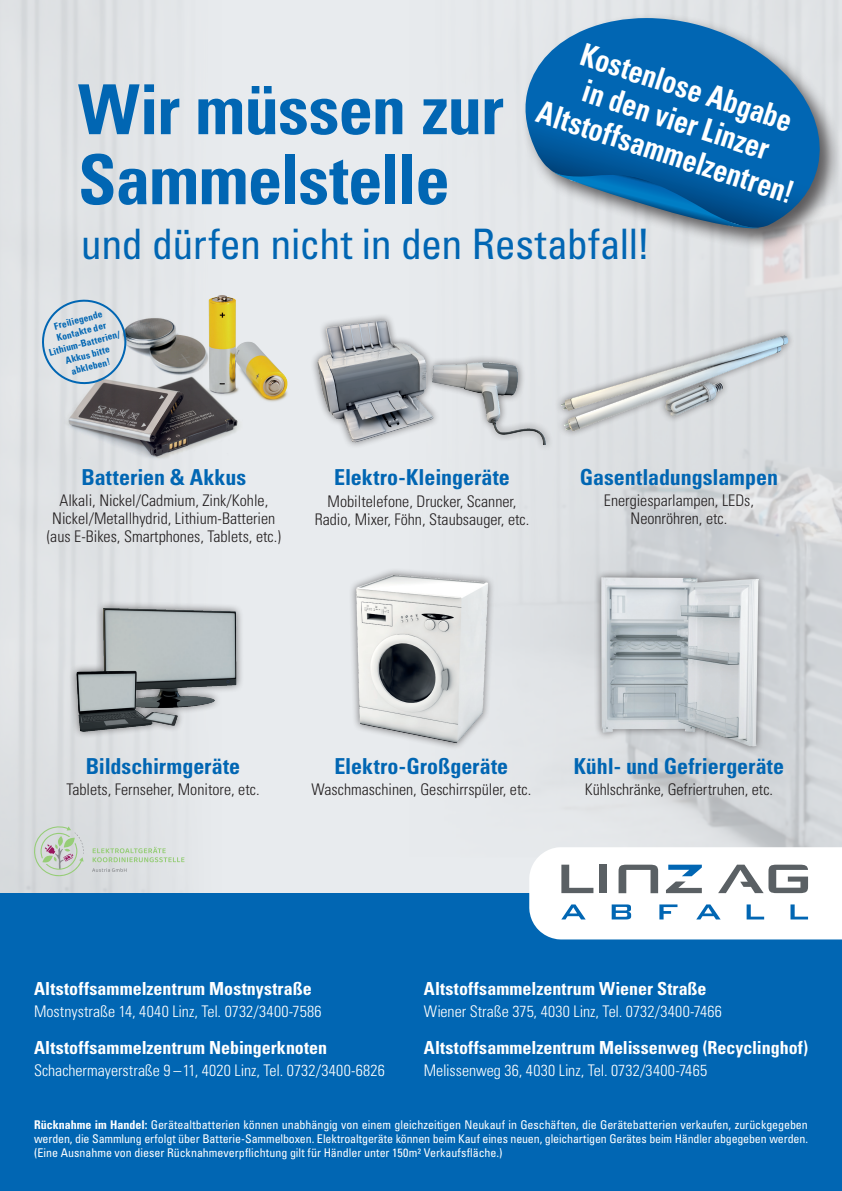
<style>
.page{position:relative;width:842px;height:1191px;background:#fff}
.page>*{position:absolute;margin:0;border:0;box-sizing:border-box;transform-origin:0 0}
.t1{font:700 condensed 69px "Univers LT Std";letter-spacing:-.01em;color:#0166b3}
.t2{font:condensed 42px "Univers LT Std";letter-spacing:-.01em;color:#0166b3}
.t3{font:700 condensed 31.4px "Univers LT Pro";color:#fff;scale:.9 1}
.t4{font:700 condensed 22px "Univers LT Pro";letter-spacing:-.005em;color:#0166b3}
.t5{font:700 condensed 18px "Univers LT Std";letter-spacing:.005em;color:#fff}
.t6{font:300 condensed 16px/18px "Univers LT Std";color:#231f20;text-align:center}
.t7{font:300 condensed 16px "Univers LT Std";color:#fff}
.t8{font:condensed 12px/14px "Univers LT Std";letter-spacing:-.005em;color:#fff;text-align:justify}
.t9{font:700 condensed 9.5px "Univers LT Std";color:#0166b3}
.s1{font-weight:700}
</style>
<div class="page">
<div style="left:0;top:0;width:842px;height:1101px;background:#e8ebee"></div>
<img style="left:504px;top:0;width:338px;height:846px">
<div style="left:310px;top:313px;width:243px;height:139px;background:#e6e9eb"></div>
<img style="left:313px;top:296px;width:237px;height:149px">
<img style="left:351px;top:570px;width:146px;height:178px">
<img style="left:554px;top:314px;width:237px;height:133px">
<img style="left:54px;top:592px;width:189px;height:156px">
<div style="left:593px;top:569px;width:173px;height:185px;background:#231f20;opacity:.6"></div>
<img style="left:601px;top:577px;width:158px;height:169px">
<div style="left:0;top:893px;width:842px;height:298px;background:#0166b3"></div>
<svg style="left:529px;top:846px;width:313px;height:94px;background:#e3e9ed"></svg>
<img style="left:62px;top:379px;width:180px;height:84px">
<img style="left:206px;top:295px;width:82px;height:110px">
<img style="left:130px;top:314px;width:82px;height:65px">
<svg style="left:39px;top:296px;width:91px;height:91px"></svg>
<svg style="left:92px;top:868px;width:35px;height:4px"></svg>
<svg style="left:93px;top:846px;width:91px;height:16px"></svg>
<svg style="left:34px;top:826px;width:50px;height:50px"></svg>
<div style="left:520px;top:13px;width:322px;height:237px;background:#231f20;opacity:.7"></div>
<svg style="left:523px;top:18px;width:301px;height:211px"></svg>
<svg style="left:553px;top:172px;width:206px;height:60px"></svg>
<p class="t3" style="left:588px;top:35px;width:246px;rotate:18deg">Kostenlose Abgabe</p>
<p class="t3" style="left:590px;top:71px;width:217px;rotate:18deg">in den vier Linzer</p>
<p class="t1" style="left:78px;top:67px;width:427px">Wir müssen zur</p>
<p class="t1" style="left:78px;top:137px;width:373px">Sammelstelle</p>
<p class="t2" style="left:81px;top:217px;width:571px">und dürfen nicht in den Restabfall!</p>
<p class="t3" style="left:544px;top:92px;width:300px;rotate:18deg">Altstoffsammelzentren!</p>
<p class="t9" style="left:53px;top:321px;width:51px;rotate:-15deg">Freiliegende</p>
<p class="t9" style="left:55px;top:332px;width:52px;rotate:-15deg">Kontakte der</p>
<p class="t9" style="left:48px;top:347px;width:75px;rotate:-15deg">Lithium-Batterien/</p>
<p class="t9" style="left:64px;top:355px;width:47px;rotate:-15deg">Akkus bitte</p>
<p class="t9" style="left:70px;top:366px;width:41px;rotate:-15deg">abkleben!</p>
<p class="t4" style="left:81px;top:463px;width:166px">Batterien &amp; Akkus</p>
<p class="t6" style="left:47px;top:491px;width:236px">Alkali, Nickel/Cadmium, Zink/Kohle,<br>Nickel/Metallhydrid, Lithium-Batterien (aus E-Bikes, Smartphones, Tablets, etc.)</p>
<p class="t4" style="left:334px;top:463px;width:177px">Elektro-Kleingeräte</p>
<p class="t6" style="left:315px;top:492px;width:216px">Mobiltelefone, Drucker, Scanner,<br>Radio, Mixer, Föhn, Staubsauger, etc.</p>
<p class="t4" style="left:580px;top:463px;width:200px">Gasentladungslampen</p>
<p class="t6" style="left:604px;top:491px;width:152px">Energiesparlampen, LEDs,<br>Neonröhren, etc.</p>
<p class="t4" style="left:86px;top:752px;width:156px">Bildschirmgeräte</p>
<p class="t6" style="left:66px;top:780px;width:195px">Tablets, Fernseher, Monitore, etc.</p>
<p class="t4" style="left:334px;top:752px;width:175px">Elektro-Großgeräte</p>
<p class="t6" style="left:311px;top:780px;width:221px">Waschmaschinen, Geschirrspüler, etc.</p>
<p class="t4" style="left:574px;top:752px;width:212px">Kühl- und Gefriergeräte</p>
<p class="t6" style="left:585px;top:780px;width:190px">Kühlschränke, Gefriertruhen, etc.</p>
<p class="t5" style="left:34px;top:977px;width:279px">Altstoffsammelzentrum Mostnystraße</p>
<p class="t7" style="left:34px;top:1001px;width:289px">Mostnystraße 14, 4040 Linz, Tel. 0732/3400-7586</p>
<p class="t5" style="left:34px;top:1036px;width:295px">Altstoffsammelzentrum Nebingerknoten</p>
<p class="t7" style="left:34px;top:1060px;width:352px">Schachermayerstraße 9 – 11, 4020 Linz, Tel. 0732/3400-6826</p>
<p class="t5" style="left:424px;top:977px;width:284px">Altstoffsammelzentrum Wiener Straße</p>
<p class="t7" style="left:424px;top:1001px;width:300px">Wiener Straße 375, 4030 Linz, Tel. 0732/3400-7466</p>
<p class="t5" style="left:424px;top:1036px;width:386px">Altstoffsammelzentrum Melissenweg (Recyclinghof)</p>
<p class="t7" style="left:424px;top:1060px;width:285px">Melissenweg 36, 4030 Linz, Tel. 0732/3400-7465</p>
<p class="t8" style="left:34px;top:1117px;width:775px"><span class="s1">Rücknahme im Handel:</span> Gerätealtbatterien können unabhängig von einem gleichzeitigen Neukauf in Geschäften, die Gerätebatterien verkaufen, zurückgegeben werden, die Sammlung erfolgt über Batterie-Sammelboxen. Elektroaltgeräte können beim Kauf eines neuen, gleichartigen Gerätes beim Händler abgegeben werden. (Eine Ausnahme von dieser Rücknahmeverpflichtung gilt für Händler unter 150m² Verkaufsfläche.)</p>
</div>
